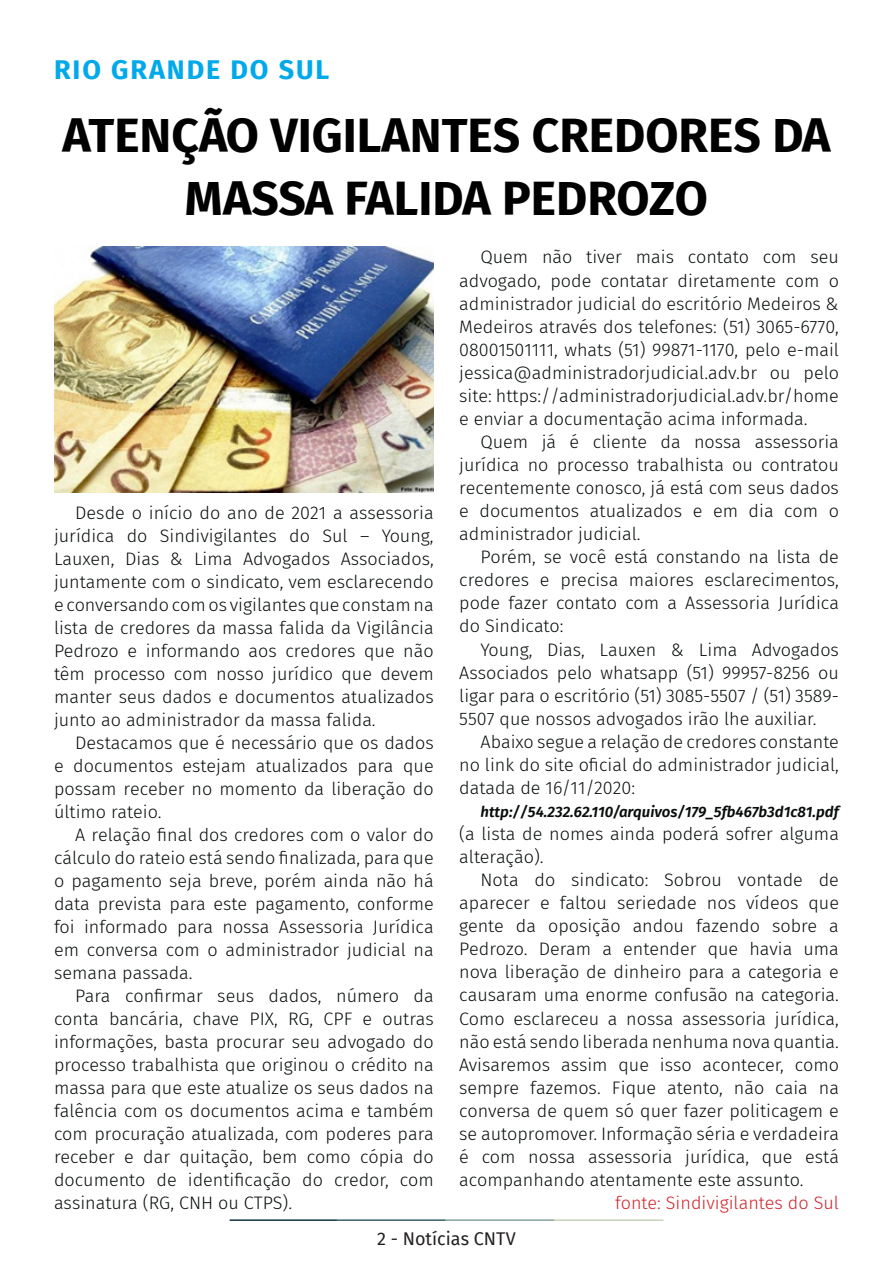
<style>
.page{position:relative;width:893px;height:1263px;background:#fff}
.page>*{position:absolute;margin:0;border:0;box-sizing:border-box;transform-origin:0 0}
.t1{font:700 48px/63px "Fira Sans";color:#000001;text-align:center}
.t2{font:700 27px "Fira Sans";letter-spacing:.07em;color:#00a9ea}
.t3{font:300 18px/23.1px "Fira Sans";color:#080d0b;text-align:justify}
.t4{font:300 18px "Fira Sans";color:#d1232a}
.t5{font:18px "Fira Sans";color:#231f20}
.t6{font:italic 600 15px "Fira Sans";color:#080d0b}
</style>
<div class="page">
<hr style="left:230px;top:1219px;width:107px;height:2px;background:#0e323f">
<hr style="left:337px;top:1219px;width:109px;height:2px;background:#3a5f6d">
<hr style="left:446px;top:1219px;width:109px;height:2px;background:#87a59a">
<hr style="left:555px;top:1219px;width:108px;height:2px;background:#c6d5b7">
<img style="left:54px;top:247px;width:380px;height:245px">
<p class="t2" style="left:54px;top:47px;width:277px">RIO GRANDE DO SUL</p>
<p class="t1" style="left:63px;top:100px;width:769px">ATENÇÃO VIGILANTES CREDORES DA<br>MASSA FALIDA PEDROZO</p>
<p class="t3" style="left:54px;top:501px;width:381px;text-indent:21px">Desde o início do ano de 2021 a assessoria jurídica do Sindivigilantes do Sul – Young, Lauxen, Dias &amp; Lima Advogados Associados, juntamente com o sindicato, vem esclarecendo e conversando com os vigilantes que constam na lista de credores da massa falida da Vigilância Pedrozo e informando aos credores que não têm processo com nosso jurídico que devem manter seus dados e documentos atualizados junto ao administrador da massa falida.</p>
<p class="t3" style="left:54px;top:731px;width:381px;text-indent:21px">Destacamos que é necessário que os dados e documentos estejam atualizados para que possam receber no momento da liberação do último rateio.</p>
<p class="t3" style="left:54px;top:823px;width:381px;text-indent:21px">A relação final dos credores com o valor do cálculo do rateio está sendo finalizada, para que o pagamento seja breve, porém ainda não há data prevista para este pagamento, conforme foi informado para nossa Assessoria Jurídica em conversa com o administrador judicial na semana passada.</p>
<p class="t3" style="left:54px;top:984px;width:381px;text-indent:21px">Para confirmar seus dados, número da conta bancária, chave PIX, RG, CPF e outras informações, basta procurar seu advogado do processo trabalhista que originou o crédito na massa para que este atualize os seus dados na falência com os documentos acima e também com procuração atualizada, com poderes para receber e dar quitação, bem como cópia do documento de identificação do credor, com assinatura (RG, CNH ou CTPS).</p>
<p class="t3" style="left:459px;top:246px;width:381px;text-indent:21px">Quem não tiver mais contato com seu advogado, pode contatar diretamente com o administrador judicial do escritório Medeiros &amp; Medeiros através dos telefones: (51) 3065-6770, 08001501111, whats (51) 99871-1170, pelo e-mail jessica@administradorjudicial.adv.br ou pelo site: https://administradorjudicial.adv.br/home e enviar a documentação acima informada.</p>
<p class="t3" style="left:459px;top:430px;width:381px;text-indent:21px">Quem já é cliente da nossa assessoria jurídica no processo trabalhista ou contratou recentemente conosco, já está com seus dados e documentos atualizados e em dia com o administrador judicial.</p>
<p class="t3" style="left:459px;top:545px;width:381px;text-indent:21px">Porém, se você está constando na lista de credores e precisa maiores esclarecimentos, pode fazer contato com a Assessoria Jurídica do Sindicato:</p>
<p class="t3" style="left:459px;top:638px;width:381px;text-indent:21px">Young, Dias, Lauxen &amp; Lima Advogados Associados pelo whatsapp (51) 99957-8256 ou ligar para o escritório (51) 3085-5507 / (51) 3589- 5507 que nossos advogados irão lhe auxiliar.</p>
<p class="t3" style="left:459px;top:730px;width:381px;text-indent:21px">Abaixo segue a relação de credores constante no link do site oficial do administrador judicial, datada de 16/11/2020:</p>
<p class="t6" style="left:480px;top:799px;width:360px">http://54.232.62.110/arquivos/179_5fb467b3d1c81.pdf</p>
<p class="t3" style="left:459px;top:822px;width:381px">(a lista de nomes ainda poderá sofrer alguma alteração).</p>
<p class="t3" style="left:459px;top:868px;width:381px;text-indent:21px">Nota do sindicato: Sobrou vontade de aparecer e faltou seriedade nos vídeos que gente da oposição andou fazendo sobre a Pedrozo. Deram a entender que havia uma nova liberação de dinheiro para a categoria e causaram uma enorme confusão na categoria.<br>Como esclareceu a nossa assessoria jurídica, não está sendo liberada nenhuma nova quantia.<br>Avisaremos assim que isso acontecer, como sempre fazemos. Fique atento, não caia na conversa de quem só quer fazer politicagem e se autopromover. Informação séria e verdadeira é com nossa assessoria jurídica, que está acompanhando atentamente este assunto.</p>
<p class="t4" style="left:615px;top:1190px;width:225px">fonte: Sindivigilantes do Sul</p>
<p class="t5" style="left:377px;top:1225px;width:140px">2 - Notícias CNTV</p>
</div>
